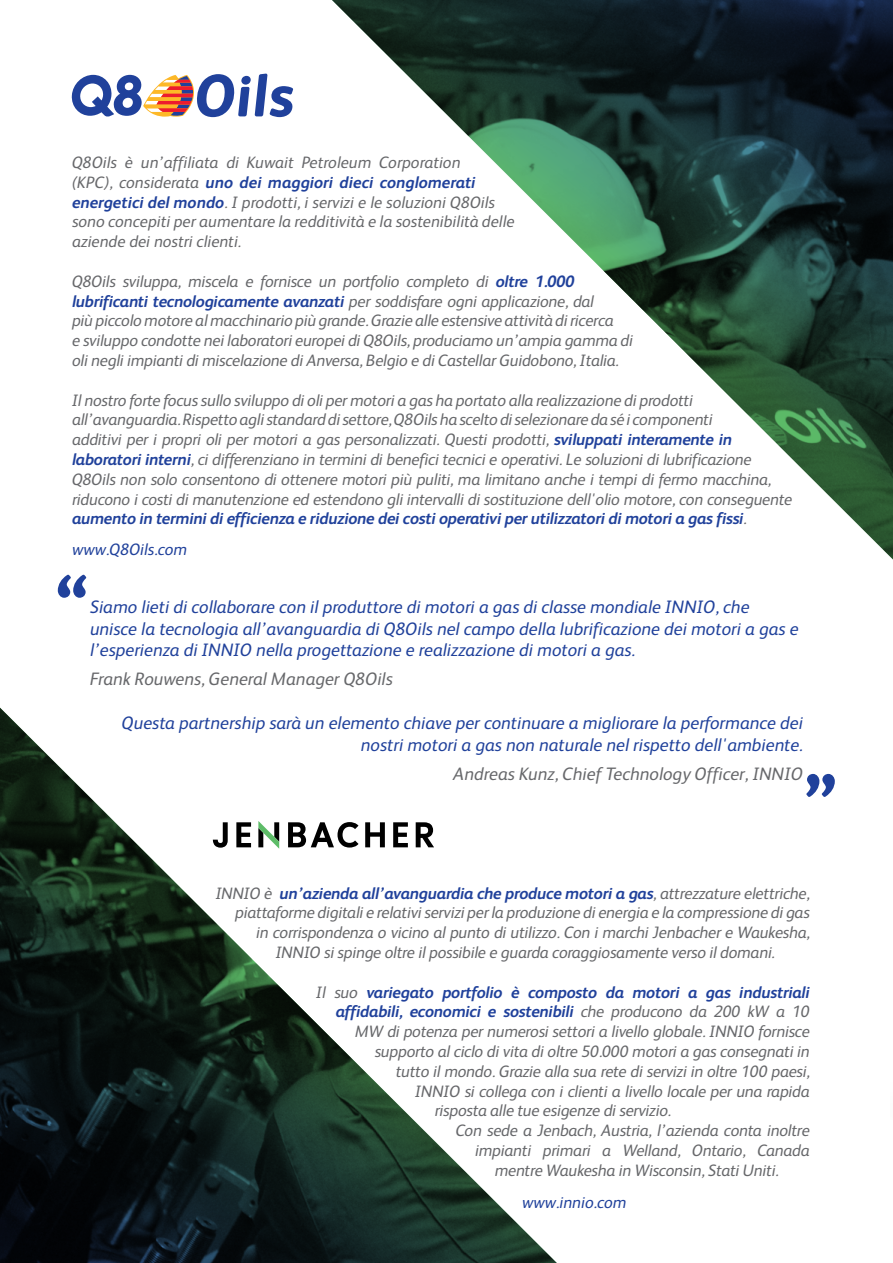
<style>
.page{position:relative;width:893px;height:1263px;background:#fff}
.page>*{position:absolute;margin:0;border:0;box-sizing:border-box;transform-origin:0 0}
.t1{font:800 75px "FS Albert";color:#20419b}
.t2{font:italic 18px/21.6px "FS Albert";color:#20419b}
.t3{font:italic 18px "FS Albert";color:#67686b}
.t4{font:italic 16.5px/19.8px "FS Albert";letter-spacing:-.015em;color:#67686b}
.t5{font:italic 700 16.5px "FS Albert";letter-spacing:-.015em;color:#20419b}
.t6{font:italic 16.5px "FS Albert";color:#20419b}
.s1{font-weight:700;color:#20419b}
.s2{font-weight:400;color:#67686b}
</style>
<div class="page">
<img style="left:332px;top:0;width:561px;height:559px">
<img style="left:0;top:708px;width:557px;height:555px">
<svg style="left:288px;top:822px;width:70px;height:25px"></svg>
<svg style="left:365px;top:822px;width:20px;height:25px"></svg>
<svg style="left:393px;top:822px;width:15px;height:25px"></svg>
<svg style="left:416px;top:822px;width:18px;height:25px"></svg>
<svg style="left:236px;top:822px;width:15px;height:25px"></svg>
<svg style="left:213px;top:822px;width:15px;height:26px"></svg>
<svg style="left:258px;top:821px;width:21px;height:28px"></svg>
<svg style="left:71px;top:74px;width:222px;height:44px"></svg>
<p class="t4" style="left:72px;top:152px;width:444px">Q8Oils è un’affiliata di Kuwait Petroleum Corporation<br>(KPC), considerata <span class="s1">uno dei maggiori dieci conglomerati energetici del mondo</span>. I prodotti, i servizi e le soluzioni Q8Oils sono concepiti per aumentare la redditività e la sostenibilità delle aziende dei nostri clienti.</p>
<p class="t4" style="left:72px;top:271px;width:563px">Q8Oils sviluppa, miscela e fornisce un portfolio completo di <span class="s1">oltre 1.000 lubrificanti tecnologicamente avanzati</span> per soddisfare ogni applicazione, dal<br>più piccolo motore al macchinario più grande. Grazie alle estensive attività di ricerca<br>e sviluppo condotte nei laboratori europei di Q8Oils, produciamo un’ampia gamma di oli negli impianti di miscelazione di Anversa, Belgio e di Castellar Guidobono, Italia.</p>
<p class="t4" style="left:72px;top:390px;width:722px">Il nostro forte focus sullo sviluppo di oli per motori a gas ha portato alla realizzazione di prodotti all’avanguardia. Rispetto agli standard di settore, Q8Oils ha scelto di selezionare da sé i componenti<br>additivi per i propri oli per motori a gas personalizzati. Questi prodotti, <span class="s1">sviluppati interamente in laboratori interni</span>, ci differenziano in termini di benefici tecnici e operativi. Le soluzioni di lubrificazione Q8Oils non solo consentono di ottenere motori più puliti, ma limitano anche i tempi di fermo macchina, riducono i costi di manutenzione ed estendono gli intervalli di sostituzione dell'olio motore, con conseguente <span class="s1">aumento in termini di efficienza e riduzione dei costi operativi per utilizzatori di motori a gas fissi</span>.</p>
<p class="t6" style="left:72px;top:540px;width:117px">www.Q8Oils.com</p>
<h1 class="t1" style="left:54px;top:558px;width:38px">“</h1>
<p class="t2" style="left:90px;top:596px;width:710px">Siamo lieti di collaborare con il produttore di motori a gas di classe mondiale INNIO, che unisce la tecnologia all’avanguardia di Q8Oils nel campo della lubrificazione dei motori a gas e l’esperienza di INNIO nella progettazione e realizzazione di motori a gas.</p>
<p class="t3" style="left:90px;top:669px;width:304px">Frank Rouwens, General Manager Q8Oils</p>
<p class="t2" style="left:122px;top:712px;width:683px;text-align:right">Questa partnership sarà un elemento chiave per continuare a migliorare la performance dei nostri motori a gas non naturale nel rispetto dell'ambiente.</p>
<p class="t3" style="left:454px;top:763px;width:351px">Andreas Kunz, Chief Technology Officer, INNIO</p>
<h1 class="t1" style="left:839px;top:814px;width:38px;rotate:-180deg">“</h1>
<p class="t5" style="left:216px;top:883px;width:595px"><span class="s2">INNIO è</span> un’azienda all’avanguardia che produce motori a gas<span class="s2">, attrezzature elettriche,</span></p>
<p class="t4" style="left:235px;top:903px;width:576px">piattaforme digitali e relativi servizi per la produzione di energia e la compressione di gas</p>
<p class="t4" style="left:256px;top:923px;width:555px">in corrispondenza o vicino al punto di utilizzo. Con i marchi Jenbacher e Waukesha,</p>
<p class="t4" style="left:276px;top:942px;width:501px">INNIO si spinge oltre il possibile e guarda coraggiosamente verso il domani.</p>
<p class="t5" style="left:316px;top:982px;width:495px"><span class="s2">Il suo</span> variegato portfolio è composto da motori a gas industriali</p>
<p class="t5" style="left:336px;top:1002px;width:476px">affidabili, economici e sostenibili <span class="s2">che producono da 200 kW a 10</span></p>
<p class="t4" style="left:355px;top:1022px;width:456px">MW di potenza per numerosi settori a livello globale. INNIO fornisce</p>
<p class="t4" style="left:375px;top:1041px;width:436px">supporto al ciclo di vita di oltre 50.000 motori a gas consegnati in</p>
<p class="t4" style="left:396px;top:1061px;width:416px">tutto il mondo. Grazie alla sua rete di servizi in oltre 100 paesi,</p>
<p class="t4" style="left:415px;top:1081px;width:396px">INNIO si collega con i clienti a livello locale per una rapida</p>
<p class="t4" style="left:435px;top:1101px;width:238px">risposta alle tue esigenze di servizio.</p>
<p class="t4" style="left:456px;top:1121px;width:355px">Con sede a Jenbach, Austria, l’azienda conta inoltre</p>
<p class="t4" style="left:475px;top:1140px;width:336px">impianti primari a Welland, Ontario, Canada</p>
<p class="t4" style="left:495px;top:1160px;width:285px">mentre Waukesha in Wisconsin, Stati Uniti.</p>
<p class="t6" style="left:522px;top:1193px;width:106px">www.innio.com</p>
</div>
